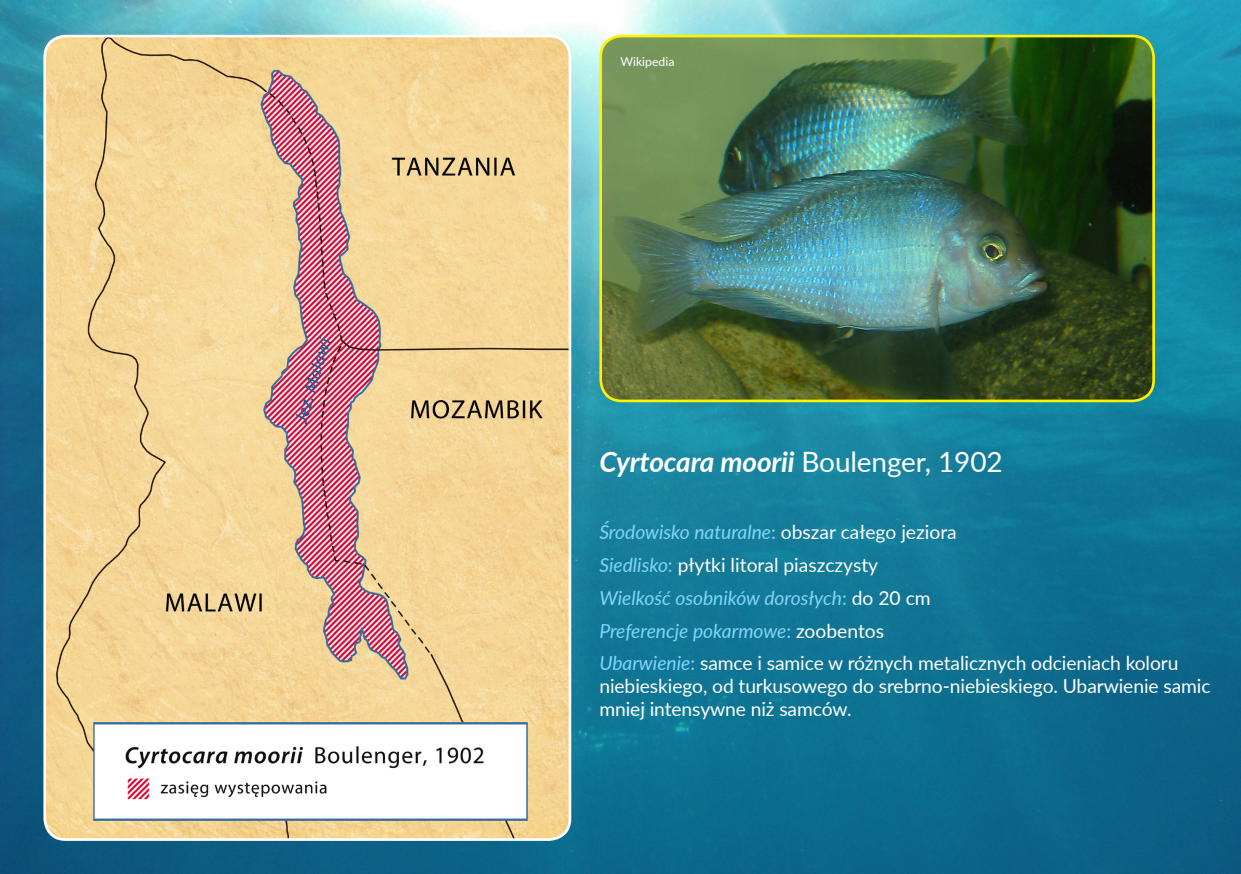
<style>
.page{position:relative;width:1241px;height:874px;background:#fff}
.page>*{position:absolute;margin:0;border:0;box-sizing:border-box;transform-origin:0 0}
.t1{font:italic 700 28px "Lato";letter-spacing:-.005em;color:#fff}
.t2{font:19.25px/32.7px "Lato";letter-spacing:-.005em;color:#fff}
.t3{font:12.25px "Lato";color:#fff}
.s1{font-weight:400;font-style:normal}
.s2{font-style:italic;color:#82d5f7}
.s3{color:#82d5f7}
</style>
<div class="page">
<img style="left:0;top:0;width:1240px;height:873px">
<img style="left:600px;top:36px;width:553px;height:364px">
<div style="left:599px;top:35px;width:555px;height:367px;border:3px solid #fff101;border-radius:21px"></div>
<img style="left:45px;top:36px;width:525px;height:803px">
<div style="left:43px;top:35px;width:528px;height:805px;border:3px solid #fff;border-radius:21px"></div>
<p class="t3" style="left:620px;top:53px;width:55px">Wikipedia</p>
<h1 class="t1" style="left:599px;top:441px;width:405px">Cyrtocara moorii <span class="s1">Boulenger, 1902</span></h1>
<p class="t2" style="left:599px;top:515px;width:580px"><span class="s2">Środowisko naturalne</span><span class="s3">:</span> obszar całego jeziora<br><span class="s2">Siedlisko</span><span class="s3">:</span> płytki litoral piaszczysty<br><span class="s2">Wielkość osobników dorosłych</span><span class="s3">:</span> do 20 cm<br><span class="s2">Preferencje pokarmowe</span><span class="s3">:</span> zoobentos<br><span class="s2">Ubarwienie</span><span class="s3">:</span> samce i samice w różnych metalicznych odcieniach koloru</p>
<p class="t2" style="left:599px;top:673px;width:612px;line-height:22.8px">niebieskiego, od turkusowego do srebrno-niebieskiego. Ubarwienie samic mniej intensywne niż samców.</p>
</div>
